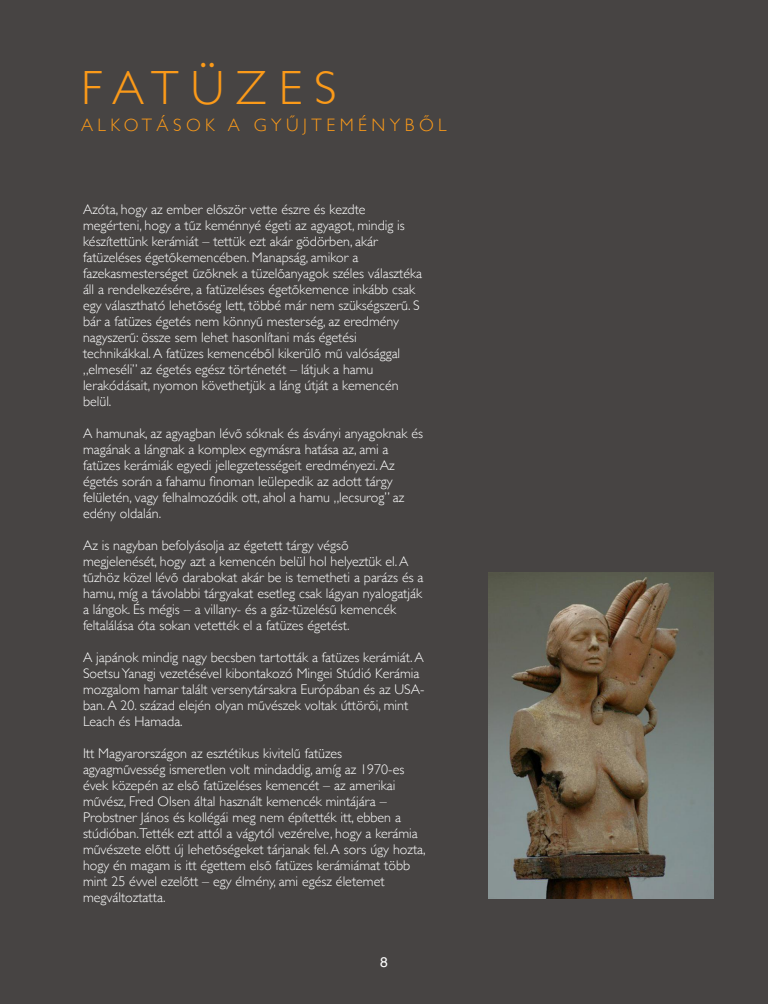
<style>
.page{position:relative;width:768px;height:1004px;background:#474443}
.page>*{position:absolute;margin:0;border:0;box-sizing:border-box;transform-origin:0 0}
.t1{font:300 48px "Gill Sans";color:#fb9a19}
.t2{font:300 18px "Gill Sans";letter-spacing:.25em;color:#fb9a19}
.t3{font:300 14px/16px "Gill Sans";color:#fff}
.t4{font:14px "Helvetica";color:#fff}
</style>
<div class="page">
<img style="left:488px;top:572px;width:226px;height:327px">
<h1 class="t1" style="left:81px;top:70px;width:257px">FAT Ü Z E S</h1>
<p class="t2" style="left:81px;top:118px;width:367px">ALKOTÁSOK A GYŰJTEMÉNYBŐL</p>
<p class="t3" style="left:83px;top:202px;width:341px">Azóta, hogy az ember először vette észre és kezdte megérteni, hogy a tűz keménnyé égeti az agyagot, mindig is készítettünk kerámiát – tettük ezt akár gödörben, akár fatüzeléses égetőkemencében. Manapság, amikor a fazekasmesterséget űzőknek a tüzelőanyagok széles választéka áll a rendelkezésére, a fatüzeléses égetőkemence inkább csak egy választható lehetőség lett, többé már nem szükségszerű. S bár a fatüzes égetés nem könnyű mesterség, az eredmény nagyszerű: össze sem lehet hasonlítani más égetési technikákkal. A fatüzes kemencéből kikerülő mű valósággal „elmeséli” az égetés egész történetét – látjuk a hamu lerakódásait, nyomon követhetjük a láng útját a kemencén belül.</p>
<p class="t3" style="left:83px;top:426px;width:342px">A hamunak, az agyagban lévő sóknak és ásványi anyagoknak és magának a lángnak a komplex egymásra hatása az, ami a fatüzes kerámiák egyedi jellegzetességeit eredményezi. Az égetés során a fahamu finoman leülepedik az adott tárgy felületén, vagy felhalmozódik ott, ahol a hamu „lecsurog” az edény oldalán.</p>
<p class="t3" style="left:83px;top:538px;width:342px">Az is nagyban befolyásolja az égetett tárgy végső megjelenését, hogy azt a kemencén belül hol helyeztük el. A tűzhöz közel lévő darabokat akár be is temetheti a parázs és a hamu, míg a távolabbi tárgyakat esetleg csak lágyan nyalogatják a lángok. És mégis – a villany- és a gáz-tüzelésű kemencék feltalálása óta sokan vetették el a fatüzes égetést.</p>
<p class="t3" style="left:83px;top:650px;width:343px">A japánok mindig nagy becsben tartották a fatüzes kerámiát. A Soetsu Yanagi vezetésével kibontakozó Mingei Stúdió Kerámia mozgalom hamar talált versenytársakra Európában és az USA&shy;ban. A 20. század elején olyan művészek voltak úttörői, mint Leach és Hamada.</p>
<p class="t3" style="left:83px;top:746px;width:344px">Itt Magyarországon az esztétikus kivitelű fatüzes agyagművesség ismeretlen volt mindaddig, amíg az 1970-es évek közepén az első fatüzeléses kemencét – az amerikai művész, Fred Olsen által használt kemencék mintájára – Probstner János és kollégái meg nem építették itt, ebben a stúdióban.Tették ezt attól a vágytól vezérelve, hogy a kerámia művészete előtt új lehetőségeket tárjanak fel. A sors úgy hozta, hogy én magam is itt égettem első fatüzes kerámiámat több mint 25 évvel ezelőtt – egy élmény, ami egész életemet megváltoztatta.</p>
<p class="t4" style="left:380px;top:956px;width:9px">8</p>
</div>
